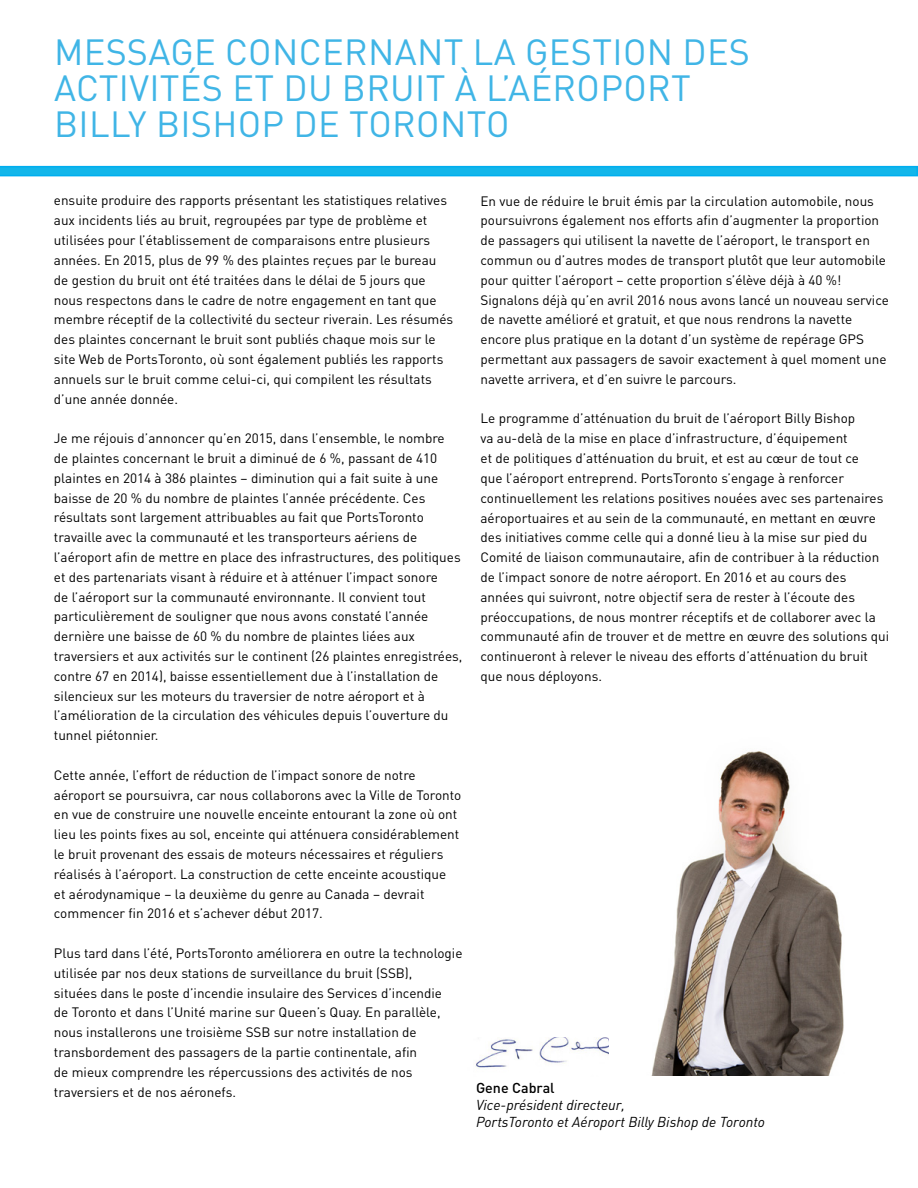
<style>
.page{position:relative;width:918px;height:1188px;background:#fff}
.page>*{position:absolute;margin:0;border:0;box-sizing:border-box;transform-origin:0 0}
.t1{font:36px/36px "DINOT";letter-spacing:.01em;color:#40b5e6}
.t2{font:italic 14.25px/17.1px "DINOT";color:#000}
.t3{font:500 14.25px "DINOT";color:#000}
.t4{font:13.5px/19.8px "DINOT";color:#000}
</style>
<div class="page">
<img style="left:475px;top:1038px;width:134px;height:31px">
<svg style="left:0;top:166px;width:918px;height:10px;background:#0eb3eb"></svg>
<img style="left:651px;top:751px;width:193px;height:325px">
<h1 class="t1" style="left:54px;top:33px;width:697px">MESSAGE CONCERNANT LA GESTION DES<br>ACTIVITÉS ET DU BRUIT À L’AÉROPORT<br>BILLY BISHOP DE TORONTO</h1>
<p class="t4" style="left:54px;top:190px;width:401px">ensuite produire des rapports présentant les statistiques relatives aux incidents liés au bruit, regroupées par type de problème et utilisées pour l’établissement de comparaisons entre plusieurs années. En 2015, plus de 99 % des plaintes reçues par le bureau de gestion du bruit ont été traitées dans le délai de 5 jours que nous respectons dans le cadre de notre engagement en tant que membre réceptif de la collectivité du secteur riverain. Les résumés des plaintes concernant le bruit sont publiés chaque mois sur le site Web de PortsToronto, où sont également publiés les rapports annuels sur le bruit comme celui-ci, qui compilent les résultats d’une année donnée.</p>
<p class="t4" style="left:54px;top:428px;width:410px">Je me réjouis d’annoncer qu’en 2015, dans l’ensemble, le nombre de plaintes concernant le bruit a diminué de 6 %, passant de 410 plaintes en 2014 à 386 plaintes – diminution qui a fait suite à une baisse de 20 % du nombre de plaintes l’année précédente. Ces résultats sont largement attribuables au fait que PortsToronto travaille avec la communauté et les transporteurs aériens de l’aéroport afin de mettre en place des infrastructures, des politiques et des partenariats visant à réduire et à atténuer l’impact sonore<br>de l’aéroport sur la communauté environnante. Il convient tout particulièrement de souligner que nous avons constaté l’année dernière une baisse de 60 % du nombre de plaintes liées aux traversiers et aux activités sur le continent (26 plaintes enregistrées, contre 67 en 2014), baisse essentiellement due à l’installation de silencieux sur les moteurs du traversier de notre aéroport et à l’amélioration de la circulation des véhicules depuis l’ouverture du tunnel piétonnier.</p>
<p class="t4" style="left:54px;top:765px;width:409px">Cette année, l’effort de réduction de l’impact sonore de notre aéroport se poursuivra, car nous collaborons avec la Ville de Toronto en vue de construire une nouvelle enceinte entourant la zone où ont lieu les points fixes au sol, enceinte qui atténuera considérablement le bruit provenant des essais de moteurs nécessaires et réguliers réalisés à l’aéroport. La construction de cette enceinte acoustique<br>et aérodynamique – la deuxième du genre au Canada – devrait commencer fin 2016 et s’achever début 2017.</p>
<p class="t4" style="left:54px;top:943px;width:410px">Plus tard dans l’été, PortsToronto améliorera en outre la technologie utilisée par nos deux stations de surveillance du bruit (SSB),<br>situées dans le poste d’incendie insulaire des Services d’incendie<br>de Toronto et dans l’Unité marine sur Queen’s Quay. En parallèle, nous installerons une troisième SSB sur notre installation de transbordement des passagers de la partie continentale, afin<br>de mieux comprendre les répercussions des activités de nos traversiers et de nos aéronefs.</p>
<p class="t4" style="left:481px;top:191px;width:410px">En vue de réduire le bruit émis par la circulation automobile, nous poursuivrons également nos efforts afin d’augmenter la proportion de passagers qui utilisent la navette de l’aéroport, le transport en commun ou d’autres modes de transport plutôt que leur automobile pour quitter l’aéroport – cette proportion s’élève déjà à 40 %!<br>Signalons déjà qu’en avril 2016 nous avons lancé un nouveau service de navette amélioré et gratuit, et que nous rendrons la navette encore plus pratique en la dotant d’un système de repérage GPS permettant aux passagers de savoir exactement à quel moment une navette arrivera, et d’en suivre le parcours.</p>
<p class="t4" style="left:481px;top:408px;width:410px">Le programme d’atténuation du bruit de l’aéroport Billy Bishop<br>va au-delà de la mise en place d’infrastructure, d’équipement<br>et de politiques d’atténuation du bruit, et est au cœur de tout ce<br>que l’aéroport entreprend. PortsToronto s’engage à renforcer continuellement les relations positives nouées avec ses partenaires aéroportuaires et au sein de la communauté, en mettant en œuvre des initiatives comme celle qui a donné lieu à la mise sur pied du Comité de liaison communautaire, afin de contribuer à la réduction de l’impact sonore de notre aéroport. En 2016 et au cours des années qui suivront, notre objectif sera de rester à l’écoute des préoccupations, de nous montrer réceptifs et de collaborer avec la communauté afin de trouver et de mettre en œuvre des solutions qui continueront à relever le niveau des efforts d’atténuation du bruit que nous déployons.</p>
<p class="t3" style="left:476px;top:1078px;width:80px">Gene Cabral</p>
<p class="t2" style="left:476px;top:1096px;width:291px">Vice-président directeur,<br>PortsToronto et Aéroport Billy Bishop de Toronto</p>
</div>
